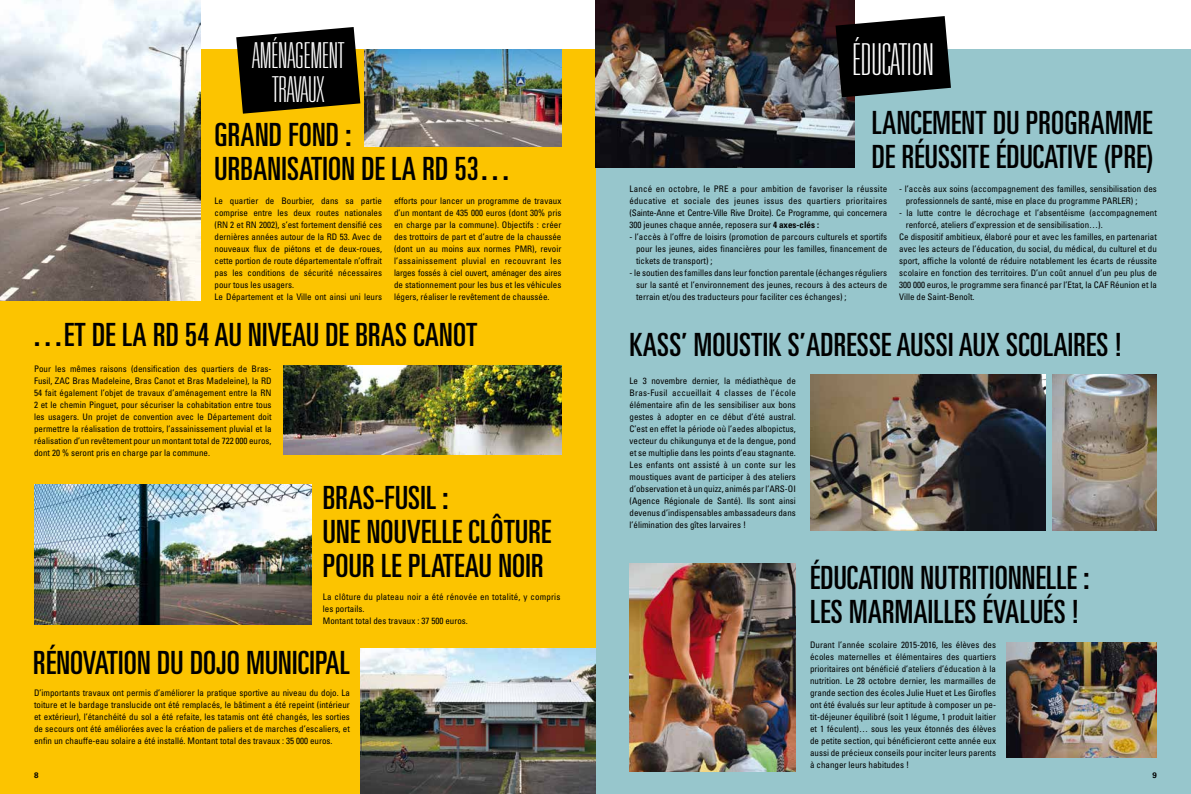
<style>
.page{position:relative;width:1191px;height:794px;background:#fff}
.page>*{position:absolute;margin:0;border:0;box-sizing:border-box;transform-origin:0 0}
.t1{font:100 ultra-condensed 44px "Univers";color:#fff}
.t2{font:100 ultra-condensed 35.7px/33.3px "Univers";color:#fff;text-align:center}
.t3{font:ultra-condensed 32px/34px "Univers";letter-spacing:.01em;color:#000}
.t4{font:condensed 9px/12px "Univers";color:#000;text-align:justify}
.t5{font:condensed 9px/12px "Univers";letter-spacing:.02em;color:#000}
.t6{font:700 8px "Univers";color:#000}
.s1{font-weight:700}
</style>
<div class="page">
<div style="left:595px;top:50px;width:596px;height:744px;background:#97c6cc"></div>
<div style="left:0;top:50px;width:595px;height:744px;background:#fcc400"></div>
<img style="left:1052px;top:374px;width:105px;height:156px">
<img style="left:810px;top:374px;width:235px;height:156px">
<img style="left:595px;top:0;width:259px;height:168px">
<img style="left:629px;top:563px;width:167px;height:208px">
<img style="left:1006px;top:643px;width:151px;height:114px">
<svg style="left:835px;top:16px;width:116px;height:81px;background:#1a1c1d"></svg>
<img style="left:0;top:0;width:200px;height:300px">
<img style="left:365px;top:50px;width:196px;height:96px">
<img style="left:283px;top:366px;width:278px;height:88px">
<img style="left:34px;top:484px;width:278px;height:140px">
<img style="left:361px;top:648px;width:234px;height:146px">
<svg style="left:236px;top:27px;width:124px;height:87px;background:#292311"></svg>
<h2 class="t2" style="left:252px;top:39px;width:93px">AMÉNAGEMENT<br>TRAVAUX</h2>
<h3 class="t3" style="left:214px;top:117px;width:298px">GRAND FOND :<br>URBANISATION DE LA RD 53…</h3>
<p class="t4" style="left:214px;top:195px;width:169px;text-align:left">Le quartier de Bourbier, dans sa partie comprise entre les deux routes nationales (RN 2 et RN 2002), s’est fortement densifié ces dernières années autour de la RD 53. Avec de nouveaux flux de piétons et de deux-roues, cette portion de route départementale n’offrait pas les conditions de sécurité nécessaires pour tous les usagers.<br>Le Département et la Ville ont ainsi uni leurs</p>
<p class="t4" style="left:394px;top:195px;width:169px">efforts pour lancer un programme de travaux d’un montant de 435 000 euros (dont 30% pris en charge par la commune). Objectifs : créer des trottoirs de part et d’autre de la chaussée (dont un au moins aux normes PMR), revoir l’assainissement pluvial en recouvrant les larges fossés à ciel ouvert, aménager des aires de stationnement pour les bus et les véhicules légers, réaliser le revêtement de chaussée.</p>
<h3 class="t3" style="left:32px;top:318px;width:447px">…ET DE LA RD 54 AU NIVEAU DE BRAS CANOT</h3>
<p class="t4" style="left:34px;top:363px;width:239px">Pour les mêmes raisons (densification des quartiers de Bras-Fusil, ZAC Bras Madeleine, Bras Canot et Bras Madeleine), la RD 54 fait également l’objet de travaux d’aménagement entre la RN 2 et le chemin Pinguet, pour sécuriser la cohabitation entre tous les usagers. Un projet de convention avec le Département doit permettre la réalisation de trottoirs, l’assainissement pluvial et la réalisation d’un revêtement pour un montant total de 722 000 euros, dont 20 % seront pris en charge par la commune.</p>
<h3 class="t3" style="left:323px;top:480px;width:230px">BRAS-FUSIL :<br>UNE NOUVELLE CLÔTURE<br>POUR LE PLATEAU NOIR</h3>
<p class="t5" style="left:323px;top:591px;width:239px">La clôture du plateau noir a été rénovée en totalité, y compris les portails.<br>Montant total des travaux : 37 500 euros.</p>
<h3 class="t3" style="left:33px;top:645px;width:318px">RÉNOVATION DU DOJO MUNICIPAL</h3>
<p class="t4" style="left:34px;top:687px;width:317px">D’importants travaux ont permis d’améliorer la pratique sportive au niveau du dojo. La toiture et le bardage translucide ont été remplacés, le bâtiment a été repeint (intérieur et extérieur), l’étanchéité du sol a été refaite, les tatamis ont été changés, les sorties de secours ont été améliorées avec la création de paliers et de marches d’escaliers, et enfin un chauffe-eau solaire a été installé. Montant total des travaux : 35 000 euros.</p>
<h1 class="t1" style="left:852px;top:37px;width:83px">ÉDUCATION</h1>
<h3 class="t3" style="left:872px;top:105px;width:283px">LANCEMENT DU PROGRAMME<br>DE RÉUSSITE ÉDUCATIVE (PRE)</h3>
<p class="t4" style="left:629px;top:182px;width:259px">Lancé en octobre, le PRE a pour ambition de favoriser la réussite éducative et sociale des jeunes issus des quartiers prioritaires (Sainte-Anne et Centre-Ville Rive Droite). Ce Programme, qui concernera 300 jeunes chaque année, reposera sur <span class="s1">4 axes-clés :</span></p>
<p class="t4" style="left:636px;top:230px;width:253px;text-indent:-7px">- l’accès à l’offre de loisirs (promotion de parcours culturels et sportifs pour les jeunes, aides financières pour les familles, financement de tickets de transport) ;</p>
<p class="t4" style="left:636px;top:266px;width:253px;text-indent:-7px">- le soutien des familles dans leur fonction parentale (échanges réguliers sur la santé et l’environnement des jeunes, recours à des acteurs de terrain et/ou des traducteurs pour faciliter ces échanges) ;</p>
<p class="t4" style="left:905px;top:182px;width:253px;text-indent:-7px">- l’accès aux soins (accompagnement des familles, sensibilisation des professionnels de santé, mise en place du programme PARLER) ;</p>
<p class="t4" style="left:899px;top:206px;width:259px">- la lutte contre le décrochage et l’absentéisme (accompagnement</p>
<p class="t4" style="left:905px;top:218px;width:198px">renforcé, ateliers d’expression et de sensibilisation…).</p>
<p class="t4" style="left:899px;top:230px;width:259px">Ce dispositif ambitieux, élaboré pour et avec les familles, en partenariat</p>
<p class="t4" style="left:899px;top:242px;width:259px">avec les acteurs de l’éducation, du social, du médical, du culturel et du</p>
<p class="t4" style="left:899px;top:254px;width:259px">sport, affiche la volonté de réduire notablement les écarts de réussite</p>
<p class="t4" style="left:899px;top:266px;width:259px">scolaire en fonction des territoires. D’un coût annuel d’un peu plus de</p>
<p class="t4" style="left:899px;top:278px;width:259px">300 000 euros, le programme sera financé par l’Etat, la CAF Réunion et la</p>
<p class="t4" style="left:899px;top:290px;width:77px">Ville de Saint-Benoît.</p>
<h3 class="t3" style="left:629px;top:327px;width:494px">KASS’ MOUSTIK S’ADRESSE AUSSI AUX SCOLAIRES !</h3>
<p class="t4" style="left:629px;top:374px;width:168px">Le 3 novembre dernier, la médiathèque de Bras-Fusil accueillait 4 classes de l’école élémentaire afin de les sensibiliser aux bons gestes à adopter en ce début d’été austral.<br>C’est en effet la période où l’aedes albopictus, vecteur du chikungunya et de la dengue, pond et se multiplie dans les points d’eau stagnante.<br>Les enfants ont assisté à un conte sur les moustiques avant de participer à des ateliers d’observation et à un quizz, animés par l’ARS-OI (Agence Régionale de Santé). Ils sont ainsi devenus d’indispensables ambassadeurs dans l’élimination des gîtes larvaires !</p>
<h3 class="t3" style="left:810px;top:560px;width:281px">ÉDUCATION NUTRITIONNELLE :<br>LES MARMAILLES ÉVALUÉS !</h3>
<p class="t4" style="left:810px;top:638px;width:187px">Durant l’année scolaire 2015-2016, les élèves des écoles maternelles et élémentaires des quartiers prioritaires ont bénéficié d’ateliers d’éducation à la nutrition. Le 28 octobre dernier, les marmailles de grande section des écoles Julie Huet et Les Girofles ont été évalués sur leur aptitude à composer un pe&shy;tit-déjeuner équilibré (soit 1 légume, 1 produit laitier et 1 féculent)… sous les yeux étonnés des élèves de petite section, qui bénéficieront cette année eux aussi de précieux conseils pour inciter leurs parents à changer leurs habitudes !</p>
<p class="t6" style="left:34px;top:770px;width:6px">8</p>
<p class="t6" style="left:1152px;top:770px;width:6px">9</p>
</div>
